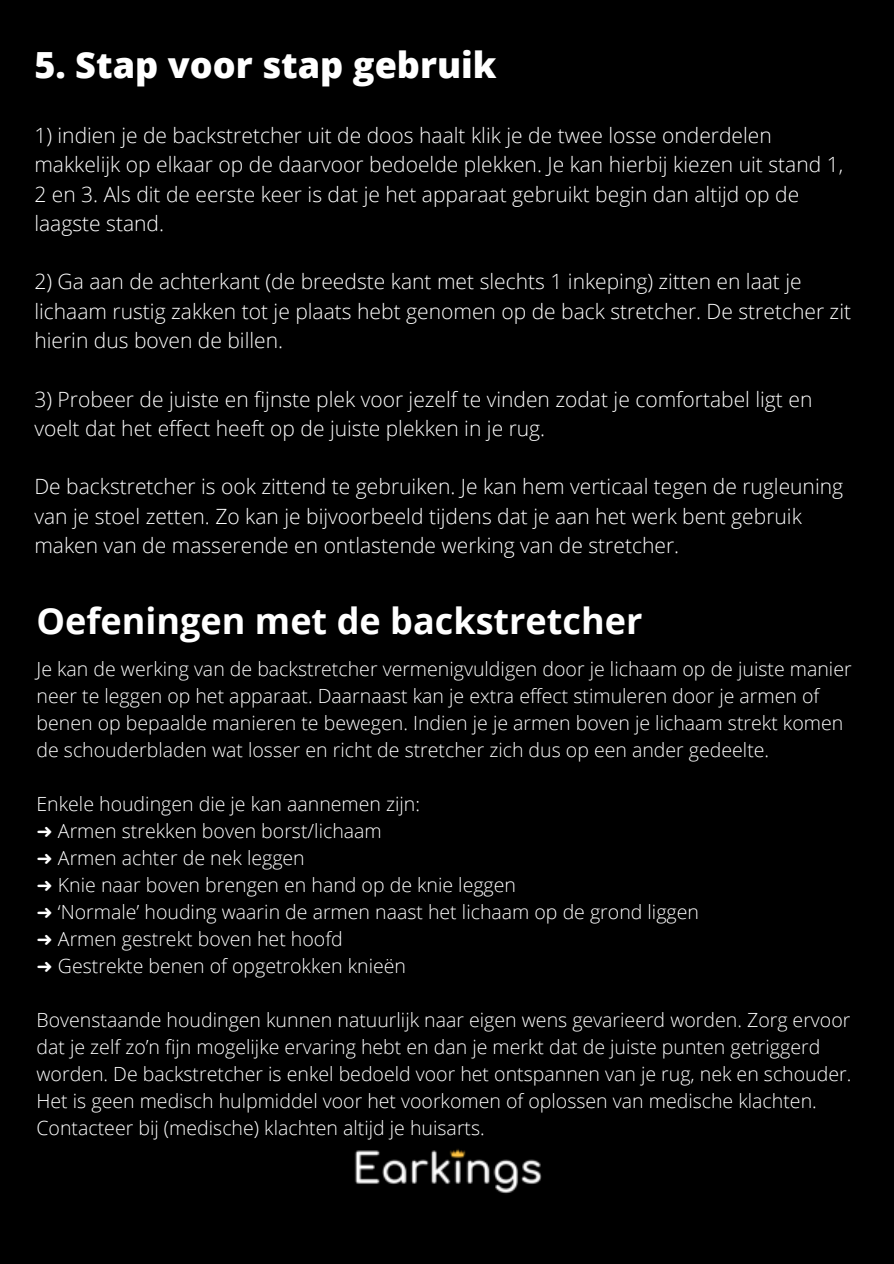
<style>
.page{position:relative;width:894px;height:1264px;background:#fff}
.page>*{position:absolute;margin:0;border:0;box-sizing:border-box;transform-origin:0 0}
.t1{font:700 36px "Open Sans";color:#fff}
.t2{font:800 36px "Open Sans";color:#fff}
.t3{font:300 21px/29.2px "Open Sans";color:#fff}
.t4{font:300 19.5px/27px "Open Sans";color:#fff}
.s1{font-family:"DejaVu Sans";font-weight:400}
</style>
<div class="page">
<div style="left:0;top:0;width:893px;height:1263px;background:#000"></div>
<img style="left:354px;top:1149px;width:187px;height:45px">
<h1 class="t2" style="left:34px;top:38px;width:463px">5. Stap voor stap gebruik</h1>
<p class="t3" style="left:34px;top:120px;width:810px">1) indien je de backstretcher uit de doos haalt klik je de twee losse onderdelen makkelijk op elkaar op de daarvoor bedoelde plekken. Je kan hierbij kiezen uit stand 1, 2 en 3. Als dit de eerste keer is dat je het apparaat gebruikt begin dan altijd op de laagste stand.</p>
<p class="t3" style="left:34px;top:267px;width:818px">2) Ga aan de achterkant (de breedste kant met slechts 1 inkeping) zitten en laat je lichaam rustig zakken tot je plaats hebt genomen op de back stretcher. De stretcher zit hierin dus boven de billen.</p>
<p class="t3" style="left:34px;top:384px;width:779px">3) Probeer de juiste en fijnste plek voor jezelf te vinden zodat je comfortabel ligt en voelt dat het effect heeft op de juiste plekken in je rug.</p>
<p class="t3" style="left:34px;top:471px;width:810px">De backstretcher is ook zittend te gebruiken. Je kan hem verticaal tegen de rugleuning van je stoel zetten. Zo kan je bijvoorbeeld tijdens dat je aan het werk bent gebruik maken van de masserende en ontlastende werking van de stretcher.</p>
<h1 class="t1" style="left:36px;top:595px;width:607px">Oefeningen met de backstretcher</h1>
<p class="t4" style="left:36px;top:654px;width:816px">Je kan de werking van de backstretcher vermenigvuldigen door je lichaam op de juiste manier neer te leggen op het apparaat. Daarnaast kan je extra effect stimuleren door je armen of benen op bepaalde manieren te bewegen. Indien je je armen boven je lichaam strekt komen de schouderbladen wat losser en richt de stretcher zich dus op een ander gedeelte.</p>
<p class="t4" style="left:36px;top:789px;width:663px">Enkele houdingen die je kan aannemen zijn:<br><span class="s1">➜</span> Armen strekken boven borst/lichaam<br><span class="s1">➜</span> Armen achter de nek leggen<br><span class="s1">➜</span> Knie naar boven brengen en hand op de knie leggen<br><span class="s1">➜</span> ‘Normale’ houding waarin de armen naast het lichaam op de grond liggen <span class="s1">➜</span> Armen gestrekt boven het hoofd<br><span class="s1">➜</span> Gestrekte benen of opgetrokken knieën</p>
<p class="t4" style="left:36px;top:1005px;width:816px">Bovenstaande houdingen kunnen natuurlijk naar eigen wens gevarieerd worden. Zorg ervoor dat je zelf zo’n fijn mogelijke ervaring hebt en dan je merkt dat de juiste punten getriggerd worden. De backstretcher is enkel bedoeld voor het ontspannen van je rug, nek en schouder.<br>Het is geen medisch hulpmiddel voor het voorkomen of oplossen van medische klachten.<br>Contacteer bij (medische) klachten altijd je huisarts.</p>
</div>
